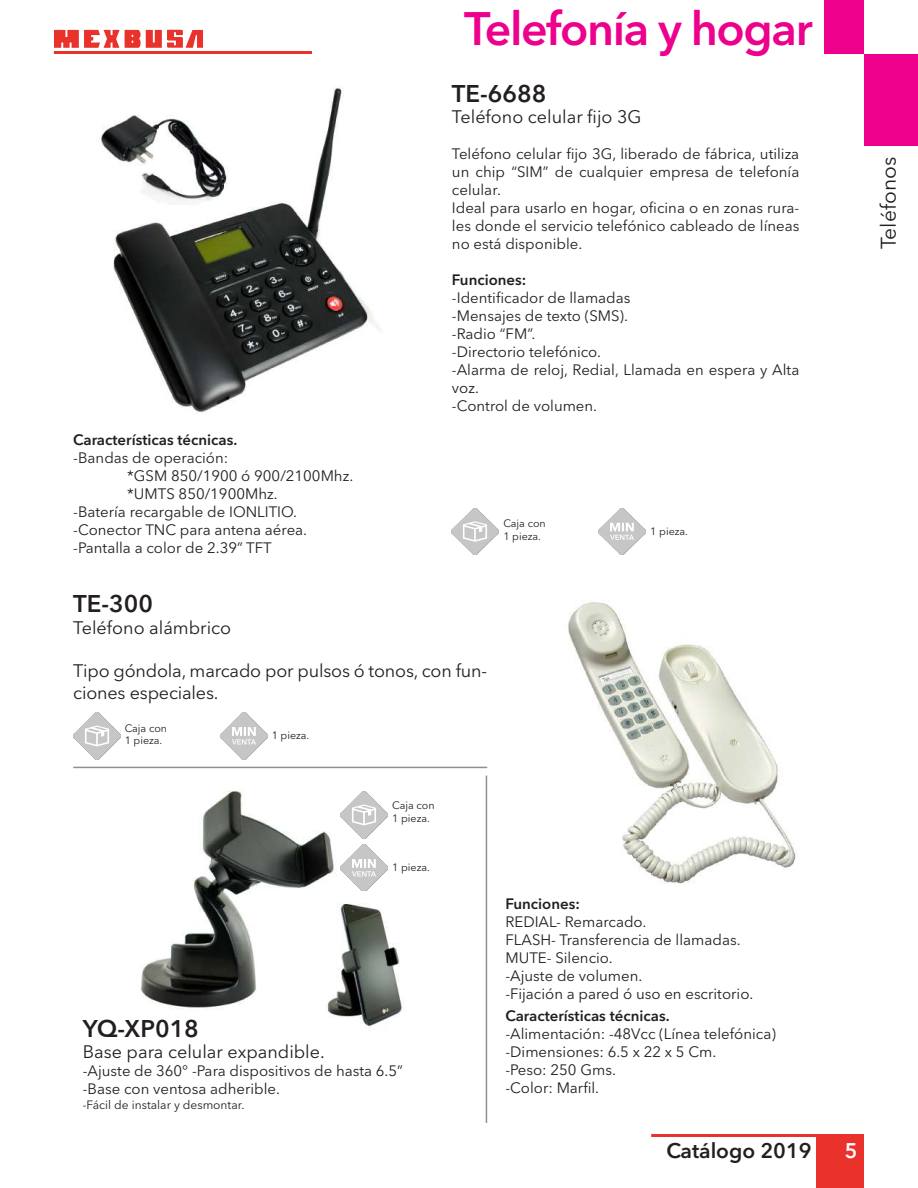
<style>
.page{position:relative;width:918px;height:1188px;background:#fff}
.page>*{position:absolute;margin:0;border:0;box-sizing:border-box;transform-origin:0 0}
.t1{font:600 46.5px "Avenir Next LT Pro";letter-spacing:-.03em;color:#ec008c}
.t2{font:600 24px "Avenir Next LT Pro";color:#231f20}
.t3{font:600 21px "Avenir Next LT Pro";color:#231f20}
.t4{font:21px "Avenir Next LT Pro";color:#231f20}
.t5{font:600 21px "Avenir Next LT Pro";color:#fff}
.t6{font:18px/21.6px "Avenir Next LT Pro";letter-spacing:-.005em;color:#231f20}
.t7{font:15px/18px "Avenir Next LT Pro";color:#231f20}
.t8{font:600 15px "Avenir Next LT Pro";color:#231f20}
.t9{font:12px "Avenir Next LT Pro";color:#231f20}
.t10{font:10.65px/12.9px "Avenir Next LT Pro";color:#231f20}
</style>
<div class="page">
<img style="left:99px;top:87px;width:281px;height:325px">
<img style="left:567px;top:601px;width:229px;height:283px">
<img style="left:452px;top:508px;width:47px;height:47px">
<img style="left:73px;top:712px;width:47px;height:47px">
<img style="left:599px;top:508px;width:47px;height:47px">
<img style="left:220px;top:712px;width:47px;height:47px">
<img style="left:140px;top:790px;width:224px;height:219px">
<img style="left:341px;top:792px;width:47px;height:47px">
<img style="left:341px;top:845px;width:47px;height:46px">
<img style="left:307px;top:891px;width:95px;height:136px">
<hr style="left:73px;top:767px;width:414px;height:1px;background:#231f20">
<hr style="left:486px;top:776px;width:1px;height:347px;background:#231f20">
<div style="left:864px;top:54px;width:54px;height:91px;background:#ec008c"></div>
<div style="left:824px;top:0;width:40px;height:54px;background:#ec008c"></div>
<div style="left:817px;top:1134px;width:47px;height:54px;background:#e9322c"></div>
<hr style="left:651px;top:1134px;width:166px;height:3px;background:#e9322c">
<svg style="left:54px;top:30px;width:149px;height:18px"></svg>
<hr style="left:54px;top:51px;width:258px;height:3px;background:#e9322c">
<h1 class="t1" style="left:464px;top:1px;width:350px">Telefonía y hogar</h1>
<p class="t8" style="left:73px;top:431px;width:166px">Características técnicas.</p>
<p class="t7" style="left:73px;top:449px;width:157px">-Bandas de operación:</p>
<p class="t7" style="left:127px;top:467px;width:227px">*GSM 850/1900 ó 900/2100Mhz.</p>
<p class="t7" style="left:127px;top:485px;width:152px">*UMTS 850/1900Mhz.</p>
<p class="t7" style="left:73px;top:503px;width:225px">-Batería recargable de IONLITIO.</p>
<p class="t7" style="left:73px;top:521px;width:235px">-Conector TNC para antena aérea.</p>
<p class="t7" style="left:73px;top:539px;width:200px">-Pantalla a color de 2.39” TFT</p>
<h2 class="t2" style="left:452px;top:79px;width:96px">TE-6688</h2>
<p class="t6" style="left:452px;top:106px;width:191px">Teléfono celular fijo 3G</p>
<p class="t7" style="left:452px;top:145px;width:349px">Teléfono celular fijo 3G, liberado de fábrica, utiliza un chip “SIM” de cualquier empresa de telefonía celular.<br>Ideal para usarlo en hogar, oficina o en zonas rura&shy;les donde el servicio telefónico cableado de líneas no está disponible.</p>
<p class="t8" style="left:452px;top:271px;width:76px">Funciones:</p>
<p class="t7" style="left:452px;top:289px;width:349px">-Identificador de llamadas<br>-Mensajes de texto (SMS).<br>-Radio “FM”.<br>-Directorio telefónico.<br>-Alarma de reloj, Redial, Llamada en espera y Alta voz.<br>-Control de volumen.</p>
<p class="t10" style="left:503px;top:517px;width:44px">Caja con<br>1 pieza.</p>
<p class="t10" style="left:650px;top:524px;width:39px">1 pieza.</p>
<h2 class="t2" style="left:73px;top:589px;width:81px">TE-300</h2>
<p class="t6" style="left:73px;top:617px;width:160px">Teléfono alámbrico</p>
<p class="t6" style="left:73px;top:660px;width:415px">Tipo góndola, marcado por pulsos ó tonos, con fun&shy;ciones especiales.</p>
<p class="t10" style="left:125px;top:721px;width:44px">Caja con<br>1 pieza.</p>
<p class="t10" style="left:272px;top:729px;width:39px">1 pieza.</p>
<p class="t10" style="left:392px;top:799px;width:44px">Caja con<br>1 pieza.</p>
<p class="t10" style="left:392px;top:861px;width:39px">1 pieza.</p>
<h2 class="t2" style="left:83px;top:1014px;width:118px">YQ-XP018</h2>
<p class="t6" style="left:83px;top:1041px;width:244px">Base para celular expandible.</p>
<p class="t7" style="left:83px;top:1062px;width:322px">-Ajuste de 360° -Para dispositivos de hasta 6.5” -Base con ventosa adherible.</p>
<p class="t9" style="left:83px;top:1098px;width:163px">-Fácil de instalar y desmontar.</p>
<p class="t8" style="left:505px;top:895px;width:76px">Funciones:</p>
<p class="t7" style="left:505px;top:913px;width:249px">REDIAL- Remarcado.<br>FLASH- Transferencia de llamadas.<br>MUTE- Silencio.<br>-Ajuste de volumen.<br>-Fijación a pared ó uso en escritorio.</p>
<p class="t8" style="left:505px;top:1007px;width:166px">Características técnicas.</p>
<p class="t7" style="left:505px;top:1025px;width:272px">-Alimentación: -48Vcc (Línea telefónica) -Dimensiones: 6.5 x 22 x 5 Cm.<br>-Peso: 250 Gms.<br>-Color: Marfil.</p>
<h3 class="t3" style="left:666px;top:1137px;width:147px">Catálogo 2019</h3>
<h3 class="t5" style="left:845px;top:1137px;width:14px">5</h3>
<h3 class="t4" style="left:876px;top:249px;width:94px;rotate:-90deg">Teléfonos</h3>
</div>
